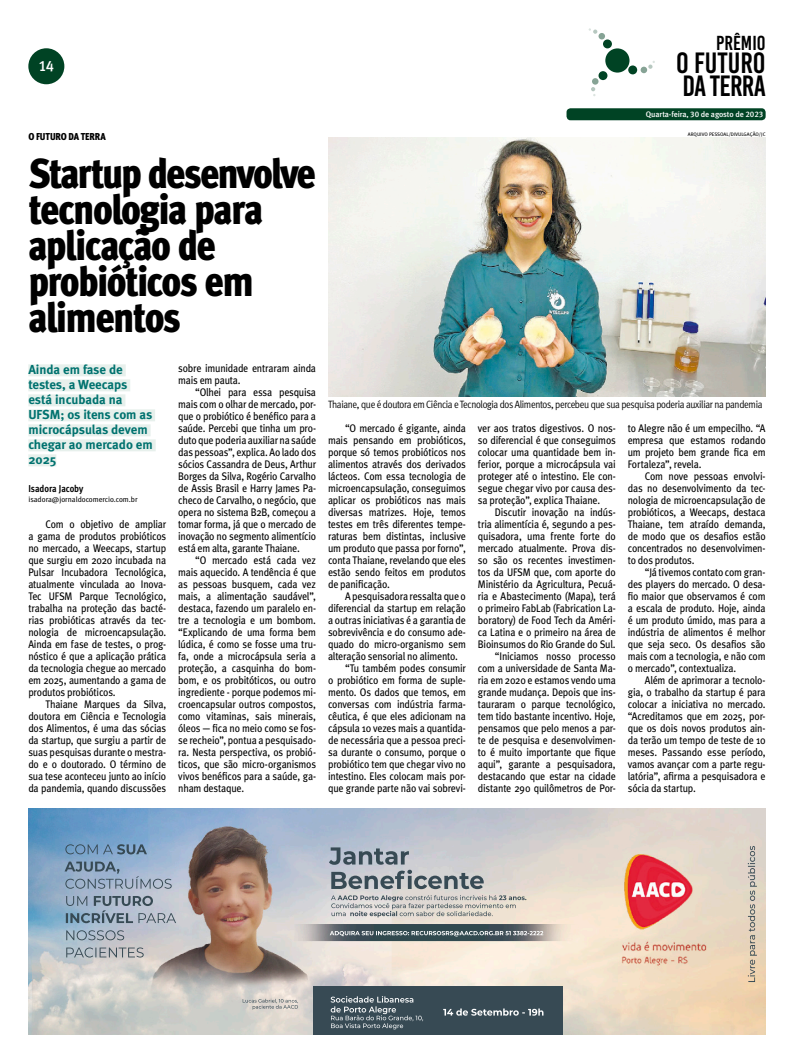
<style>
.page{position:relative;width:794px;height:1063px;background:#fff}
.page>*{position:absolute;margin:0;border:0;box-sizing:border-box;transform-origin:0 0}
.Abre{font:42px/36px "Meta Cond Black LF";letter-spacing:-.04em;color:#000}
.t1{font:29.3px/23px "Bebas Kai";letter-spacing:-.015em;color:#000}
.t2{font:20.3px "Bebas Kai";color:#000}
.t3{font:14.9px "Meta Medium LF";color:#fff}
.Linha_de_Apoio{font:700 13px/15px "Meta";letter-spacing:-.005em;color:#00726f}
.TEXTO{font:11px/12px "Meta";letter-spacing:-.02em;color:#000;text-align:justify;scale:.9 1}
.Legenda{font:10.6px "Meta Cond Normal LF";letter-spacing:-.03em;color:#000}
.CARTOLA{font:900 10px "Meta Cond";letter-spacing:-.01em;color:#000}
.Assinatura{font:10px "Meta Cond Bold LF";letter-spacing:-.005em;color:#000}
.t4{font:8px "Meta Medium LF";letter-spacing:-.01em;color:#fff}
.E-mail{font:7.7px "Meta Cond Book LF";color:#000;scale:1.11 1}
.Crédito{font:5px "Meta Book Caps";color:#000}
</style>
<div class="page">
<div style="left:28px;top:48px;width:36px;height:36px;background:#004324;border-radius:50%"></div>
<div style="left:566px;top:108px;width:199px;height:12px;background:#004324;border-radius:4px"></div>
<div style="left:605px;top:48px;width:24px;height:25px;background:#004324;border-radius:50%"></div>
<div style="left:603px;top:39px;width:9px;height:9px;background:#004324;border-radius:50%"></div>
<div style="left:598px;top:71px;width:9px;height:9px;background:#004324;border-radius:50%"></div>
<div style="left:628px;top:65px;width:9px;height:9px;background:#004324;border-radius:50%"></div>
<div style="left:640px;top:67px;width:7px;height:6px;background:#86a395;border-radius:50%"></div>
<svg style="left:648px;top:61px;width:7px;height:8px"></svg>
<svg style="left:588px;top:28px;width:9px;height:6px"></svg>
<svg style="left:591px;top:87px;width:4px;height:9px"></svg>
<div style="left:598px;top:33px;width:7px;height:6px;background:#86a395;border-radius:50%"></div>
<div style="left:592px;top:78px;width:6px;height:7px;background:#86a395;border-radius:50%"></div>
<div style="left:28px;top:364px;width:98px;height:12px;background:#e7f0ec"></div>
<div style="left:28px;top:379px;width:102px;height:12px;background:#e7f0ec"></div>
<div style="left:28px;top:394px;width:97px;height:12px;background:#e7f0ec"></div>
<div style="left:28px;top:409px;width:127px;height:12px;background:#e7f0ec"></div>
<div style="left:28px;top:424px;width:123px;height:12px;background:#e7f0ec"></div>
<div style="left:28px;top:439px;width:128px;height:12px;background:#e7f0ec"></div>
<div style="left:28px;top:454px;width:28px;height:12px;background:#e7f0ec"></div>
<img style="left:328px;top:137px;width:437px;height:259px">
<img style="left:28px;top:809px;width:737px;height:226px">
<img style="left:243px;top:999px;width:54px;height:4px">
<img style="left:314px;top:986px;width:248px;height:49px">
<img style="left:331px;top:996px;width:82px;height:7px">
<img style="left:443px;top:1009px;width:100px;height:7px">
<img style="left:331px;top:895px;width:175px;height:5px">
<img style="left:748px;top:846px;width:9px;height:75px">
<img style="left:329px;top:847px;width:155px;height:42px">
<img style="left:282px;top:924px;width:297px;height:17px">
<img style="left:442px;top:931px;width:101px;height:4px">
<img style="left:65px;top:844px;width:107px;height:45px">
<p class="t3" style="left:38px;top:57px;width:17px">14</p>
<p class="CARTOLA" style="left:28px;top:130px;width:79px">O FUTURO DA TERRA</p>
<p class="Abre" style="left:28px;top:155px;width:289px">Startup desenvolve tecnologia para aplicação de probióticos em alimentos</p>
<p class="Linha_de_Apoio" style="left:28px;top:362px;width:126px">Ainda em fase de testes, a Weecaps está incubada na<br>UFSM; os itens com as microcápsulas devem chegar ao mercado em<br>2025</p>
<p class="Assinatura" style="left:28px;top:483px;width:56px">Isadora Jacoby</p>
<p class="E-mail" style="left:28px;top:495px;width:100px">isadora@jornaldocomercio.com.br</p>
<p class="TEXTO" style="left:28px;top:518px;width:155px;text-indent:17px">Com o objetivo de ampliar a gama de produtos probióticos no mercado, a Weecaps, startup que surgiu em 2020 incubada na Pulsar Incubadora Tecnológica, atualmente vinculada ao Inova-Tec UFSM Parque Tecnológico, trabalha na proteção das bacté&shy;rias probióticas através da tec&shy;nologia de microencapsulação.<br>Ainda em fase de testes, o prog&shy;nóstico é que a aplicação prática da tecnologia chegue ao mercado em 2025, aumentando a gama de produtos probióticos.</p>
<p class="TEXTO" style="left:28px;top:698px;width:155px;text-indent:17px">Thaiane Marques da Silva, doutora em Ciência e Tecnologia dos Alimentos, é uma das sócias da startup, que surgiu a partir de suas pesquisas durante o mestra&shy;do e o doutorado. O término de sua tese aconteceu junto ao início da pandemia, quando discussões</p>
<p class="TEXTO" style="left:178px;top:362px;width:155px">sobre imunidade entraram ainda mais em pauta.</p>
<p class="TEXTO" style="left:178px;top:386px;width:155px;text-indent:17px">“Olhei para essa pesquisa mais com o olhar de mercado, por&shy;que o probiótico é benéfico para a saúde. Percebi que tinha um pro&shy;duto que poderia auxiliar na saúde das pessoas”, explica. Ao lado dos sócios Cassandra de Deus, Arthur Borges da Silva, Rogério Carvalho de Assis Brasil e Harry James Pa&shy;checo de Carvalho, o negócio, que opera no sistema B2B, começou a tomar forma, já que o mercado de inovação no segmento alimentício está em alta, garante Thaiane.</p>
<p class="TEXTO" style="left:178px;top:554px;width:155px;text-indent:17px">“O mercado está cada vez mais aquecido. A tendência é que as pessoas busquem, cada vez mais, a alimentação saudável”, destaca, fazendo um paralelo en&shy;tre a tecnologia e um bombom. “Explicando de uma forma bem lúdica, é como se fosse uma tru&shy;fa, onde a microcápsula seria a proteção, a casquinha do bom&shy;bom, e os probitóticos, ou outro ingrediente - porque podemos mi&shy;croencapsular outros compostos, como vitaminas, sais minerais, óleos — fica no meio como se fos&shy;se recheio”, pontua a pesquisado&shy;ra. Nesta perspectiva, os probió&shy;ticos, que são micro-organismos vivos benéficos para a saúde, ga&shy;nham destaque.</p>
<h3 class="t2" style="left:716px;top:32px;width:51px">PRÊMIO</h3>
<h2 class="t1" style="left:676px;top:52px;width:91px">O FUTURO<br>DA TERRA</h2>
<p class="t4" style="left:646px;top:110px;width:119px">Quarta-feira, 30 de agosto de 2023</p>
<p class="Crédito" style="left:688px;top:132px;width:79px">ARQUIVO PESSOAL/DIVULGAÇÃO/JC</p>
<p class="Legenda" style="left:328px;top:399px;width:436px">Thaiane, que é doutora em Ciência e Tecnologia dos Alimentos, percebeu que sua pesquisa poderia auxiliar na pandemia</p>
<p class="TEXTO" style="left:328px;top:422px;width:155px;text-indent:17px">“O mercado é gigante, ainda mais pensando em probióticos, porque só temos probióticos nos alimentos através dos derivados lácteos. Com essa tecnologia de microencapsulação, conseguimos aplicar os probióticos nas mais diversas matrizes. Hoje, temos testes em três diferentes tempe&shy;raturas bem distintas, inclusive um produto que passa por forno”, conta Thaiane, revelando que eles estão sendo feitos em produtos de panificação.</p>
<p class="TEXTO" style="left:328px;top:590px;width:155px;text-indent:17px">A pesquisadora ressalta que o diferencial da startup em relação a outras iniciativas é a garantia de sobrevivência e do consumo ade&shy;quado do micro-organismo sem alteração sensorial no alimento.</p>
<p class="TEXTO" style="left:328px;top:662px;width:155px;text-indent:17px">“Tu também podes consumir o probiótico em forma de suple&shy;mento. Os dados que temos, em conversas com indústria farma&shy;cêutica, é que eles adicionam na cápsula 10 vezes mais a quantida&shy;de necessária que a pessoa preci&shy;sa durante o consumo, porque o probiótico tem que chegar vivo no intestino. Eles colocam mais por&shy;que grande parte não vai sobrevi-</p>
<p class="TEXTO" style="left:478px;top:422px;width:155px">ver aos tratos digestivos. O nos&shy;so diferencial é que conseguimos colocar uma quantidade bem in&shy;ferior, porque a microcápsula vai proteger até o intestino. Ele con&shy;segue chegar vivo por causa des&shy;sa proteção”, explica Thaiane.</p>
<p class="TEXTO" style="left:478px;top:506px;width:155px;text-indent:17px">Discutir inovação na indús&shy;tria alimentícia é, segundo a pes&shy;quisadora, uma frente forte do mercado atualmente. Prova dis&shy;so são os recentes investimen&shy;tos da UFSM que, com aporte do Ministério da Agricultura, Pecuá&shy;ria e Abastecimento (Mapa), terá o primeiro FabLab (Fabrication La&shy;boratory) de Food Tech da Améri&shy;ca Latina e o primeiro na área de Bioinsumos do Rio Grande do Sul.</p>
<p class="TEXTO" style="left:478px;top:650px;width:155px;text-indent:17px">“Iniciamos nosso processo com a universidade de Santa Ma&shy;ria em 2020 e estamos vendo uma grande mudança. Depois que ins&shy;tauraram o parque tecnológico, tem tido bastante incentivo. Hoje, pensamos que pelo menos a par&shy;te de pesquisa e desenvolvimen&shy;to é muito importante que fique aqui”, garante a pesquisadora, destacando que estar na cidade distante 290 quilômetros de Por-</p>
<p class="TEXTO" style="left:628px;top:422px;width:155px">to Alegre não é um empecilho. “A empresa que estamos rodando um projeto bem grande fica em Fortaleza”, revela.</p>
<p class="TEXTO" style="left:628px;top:470px;width:155px;text-indent:17px">Com nove pessoas envolvi&shy;das no desenvolvimento da tec&shy;nologia de microencapsulação de probióticos, a Weecaps, destaca Thaiane, tem atraído demanda, de modo que os desafios estão concentrados no desenvolvimen&shy;to dos produtos.</p>
<p class="TEXTO" style="left:628px;top:566px;width:155px;text-indent:17px">“Já tivemos contato com gran&shy;des players do mercado. O desa&shy;fio maior que observamos é com a escala de produto. Hoje, ainda é um produto úmido, mas para a indústria de alimentos é melhor que seja seco. Os desafios são mais com a tecnologia, e não com o mercado”, contextualiza.</p>
<p class="TEXTO" style="left:628px;top:674px;width:155px;text-indent:17px">Além de aprimorar a tecnolo&shy;gia, o trabalho da startup é para colocar a iniciativa no mercado. “Acreditamos que em 2025, por&shy;que os dois novos produtos ain&shy;da terão um tempo de teste de 10 meses. Passando esse período, vamos avançar com a parte regu&shy;latória”, afirma a pesquisadora e sócia da startup.</p>
</div>
